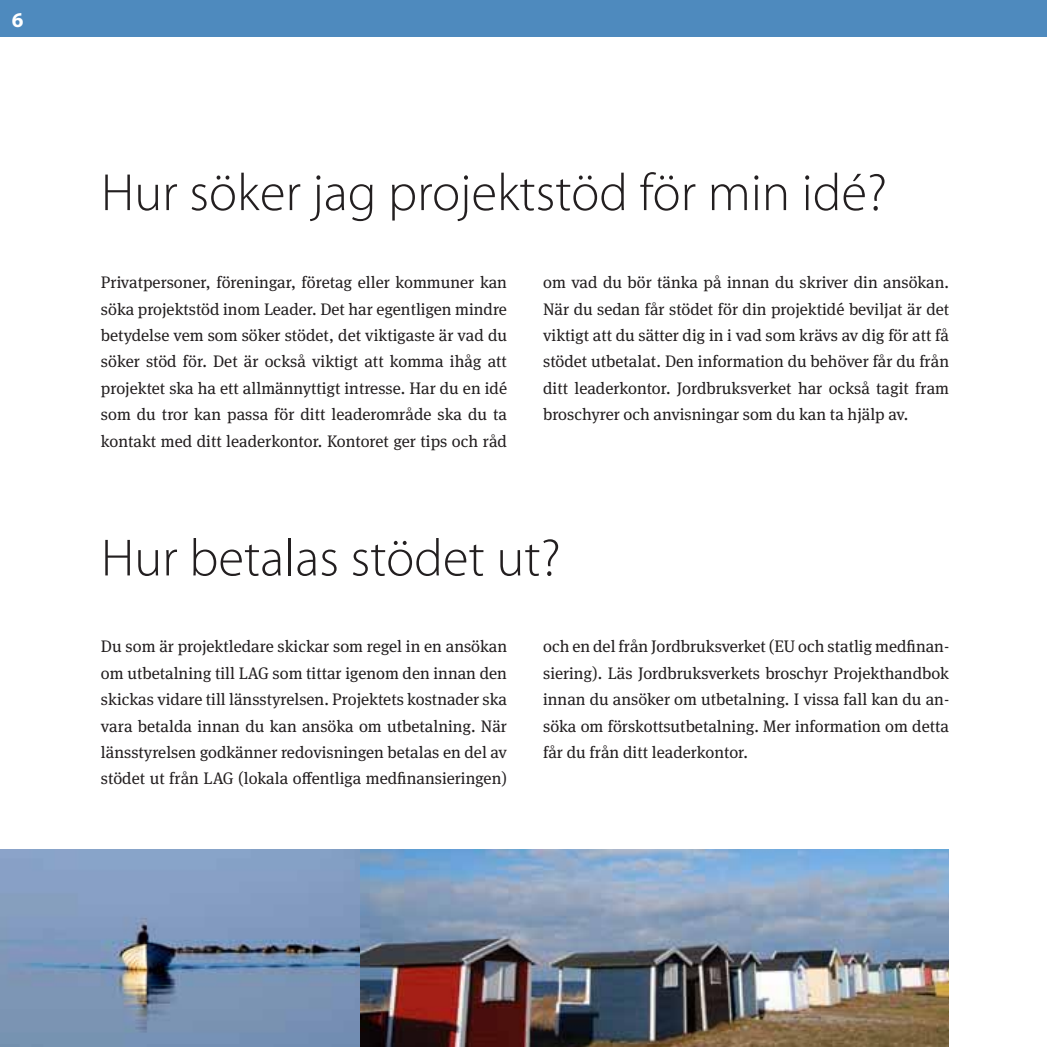
<style>
.page{position:relative;width:1047px;height:1047px;background:#fff}
.page>*{position:absolute;margin:0;border:0;box-sizing:border-box;transform-origin:0 0}
.t1{font:300 52.6px "Myriad Pro";color:#231f20}
.t2{font:700 21px "Myriad Pro";color:#fff}
.t3{font:16.6px/26.4px "Meta Serif OT";color:#231f20;text-align:justify}
</style>
<div class="page">
<div style="left:0;top:0;width:1046px;height:37px;background:#4e8abe"></div>
<img style="left:0;top:849px;width:360px;height:197px">
<img style="left:360px;top:849px;width:588px;height:197px">
<p class="t2" style="left:12px;top:10px;width:13px">6</p>
<h1 class="t1" style="left:101px;top:167px;width:787px">Hur söker jag projektstöd för min idé?</h1>
<p class="t3" style="left:101px;top:271px;width:407px">Privatpersoner, föreningar, företag eller kommuner kan söka projektstöd inom Leader. Det har egentligen mindre betydelse vem som söker stödet, det viktigaste är vad du söker stöd för. Det är också viktigt att komma ihåg att projektet ska ha ett allmännyttigt intresse. Har du en idé som du tror kan passa för ditt leaderområde ska du ta kontakt med ditt leaderkontor. Kontoret ger tips och råd</p>
<p class="t3" style="left:543px;top:271px;width:407px">om vad du bör tänka på innan du skriver din ansökan.<br>När du sedan får stödet för din projektidé beviljat är det viktigt att du sätter dig in i vad som krävs av dig för att få stödet utbetalat. Den information du behöver får du från ditt leaderkontor. Jordbruksverket har också tagit fram broschyrer och anvisningar som du kan ta hjälp av.</p>
<h1 class="t1" style="left:101px;top:532px;width:461px">Hur betalas stödet ut?</h1>
<p class="t3" style="left:101px;top:634px;width:407px">Du som är projektledare skickar som regel in en ansökan om utbetalning till LAG som tittar igenom den innan den skickas vidare till länsstyrelsen. Projektets kostnader ska vara betalda innan du kan ansöka om utbetalning. När länsstyrelsen godkänner redovisningen betalas en del av stödet ut från LAG (lokala offentliga medfinansieringen)</p>
<p class="t3" style="left:543px;top:634px;width:407px">och en del från Jordbruksverket (EU och statlig medfinan&shy;siering). Läs Jordbruksverkets broschyr Projekthandbok innan du ansöker om utbetalning. I vissa fall kan du an&shy;söka om förskottsutbetalning. Mer information om detta får du från ditt leaderkontor.</p>
</div>
